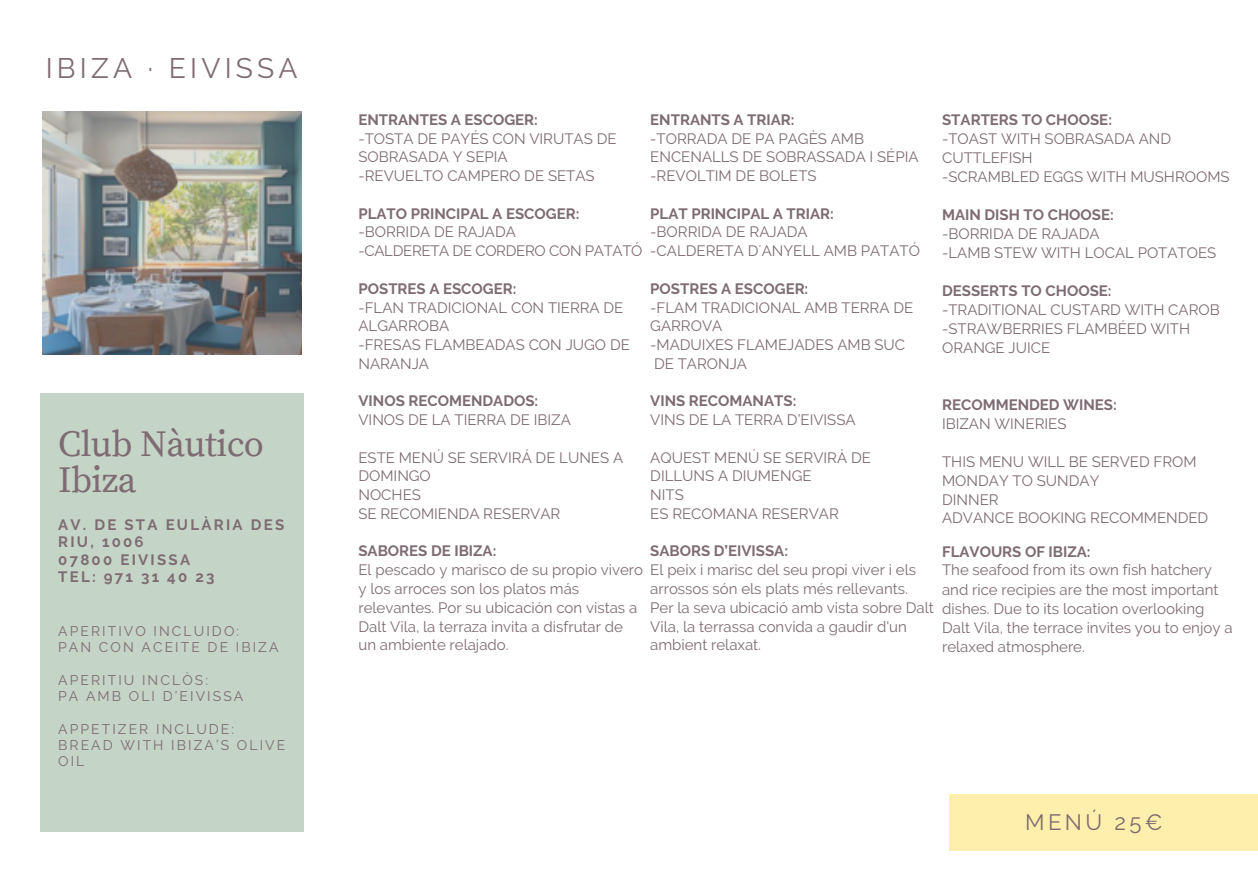
<style>
.page{position:relative;width:1258px;height:894px;background:#fff}
.page>*{position:absolute;margin:0;border:0;box-sizing:border-box;transform-origin:0 0}
.t1{font:36.6px/36px "Source Serif Pro";letter-spacing:-.015em;color:#7e6b73}
.t2{font:28.2px "Raleway";letter-spacing:.15em;color:#7e6b73}
.t3{font:22.2px "Raleway";letter-spacing:.15em;color:#7e6b73}
.t4{font:15px/18.9px "Raleway";color:#7e6b73}
.t5{font:700 15px "Raleway";color:#7e6b73}
.t6{font:700 15px/17.4px "Raleway";letter-spacing:.15em;color:#7e6b73}
.t7{font:15px/18.6px "Raleway";letter-spacing:-.02em;color:#7e6b73}
.t8{font:13.8px/16.2px "Raleway";letter-spacing:.15em;color:#7e6b73}
</style>
<div class="page">
<img style="left:43px;top:112px;width:258px;height:243px">
<div style="left:40px;top:393px;width:264px;height:438px;background:#c4d4c7"></div>
<div style="left:949px;top:793px;width:309px;height:57px;background:#ffefac"></div>
<h2 class="t2" style="left:46px;top:51px;width:253px">IBIZA · EIVISSA</h2>
<h1 class="t1" style="left:58px;top:427px;width:207px">Club Nàutico<br>Ibiza</h1>
<p class="t6" style="left:58px;top:515px;width:227px">AV. DE STA EULÀRIA DES<br>RIU, 1006<br>07800 EIVISSA<br>TEL: 971 31 40 23</p>
<p class="t8" style="left:58px;top:623px;width:222px">APERITIVO INCLUIDO:<br>PAN CON ACEITE DE IBIZA</p>
<p class="t8" style="left:58px;top:671px;width:187px">APERITIU INCLÒS:<br>PA AMB OLI D’EIVISSA</p>
<p class="t8" style="left:58px;top:720px;width:229px">APPETIZER INCLUDE:<br>BREAD WITH IBIZA’S OLIVE<br>OIL</p>
<p class="t5" style="left:358px;top:111px;width:181px">ENTRANTES A ESCOGER:</p>
<p class="t4" style="left:358px;top:129px;width:260px">-TOSTA DE PAYÉS CON VIRUTAS DE<br>SOBRASADA Y SEPIA<br>-REVUELTO CAMPERO DE SETAS</p>
<p class="t5" style="left:358px;top:204px;width:222px">PLATO PRINCIPAL A ESCOGER:</p>
<p class="t7" style="left:358px;top:223px;width:286px">-BORRIDA DE RAJADA<br>-CALDERETA DE CORDERO CON PATATÓ</p>
<p class="t5" style="left:358px;top:279px;width:160px">POSTRES A ESCOGER:</p>
<p class="t4" style="left:358px;top:298px;width:273px">-FLAN TRADICIONAL CON TIERRA DE<br>ALGARROBA<br>-FRESAS FLAMBEADAS CON JUGO DE<br>NARANJA</p>
<p class="t5" style="left:358px;top:392px;width:181px">VINOS RECOMENDADOS:</p>
<p class="t4" style="left:358px;top:410px;width:214px">VINOS DE LA TIERRA DE IBIZA</p>
<p class="t4" style="left:358px;top:448px;width:266px">ESTE MENÚ SE SERVIRÁ DE LUNES A<br>DOMINGO<br>NOCHES<br>SE RECOMIENDA RESERVAR</p>
<p class="t5" style="left:358px;top:542px;width:139px">SABORES DE IBIZA:</p>
<p class="t4" style="left:358px;top:560px;width:286px">El pescado y marisco de su propio vivero y los arroces son los platos más relevantes. Por su ubicación con vistas a Dalt Vila, la terraza invita a disfrutar de un ambiente relajado.</p>
<p class="t5" style="left:650px;top:111px;width:146px">ENTRANTS A TRIAR:</p>
<p class="t4" style="left:650px;top:129px;width:270px">-TORRADA DE PA PAGÈS AMB<br>ENCENALLS DE SOBRASSADA I SÉPIA -REVOLTIM DE BOLETS</p>
<p class="t5" style="left:650px;top:204px;width:185px">PLAT PRINCIPAL A TRIAR:</p>
<p class="t4" style="left:650px;top:223px;width:271px">-BORRIDA DE RAJADA<br>-CALDERETA D´ANYELL AMB PATATÓ</p>
<p class="t5" style="left:650px;top:279px;width:160px">POSTRES A ESCOGER:</p>
<p class="t4" style="left:650px;top:298px;width:264px">-FLAM TRADICIONAL AMB TERRA DE<br>GARROVA<br>-MADUIXES FLAMEJADES AMB SUC<br>DE TARONJA</p>
<p class="t5" style="left:650px;top:392px;width:148px">VINS RECOMANATS:</p>
<p class="t4" style="left:650px;top:410px;width:207px">VINS DE LA TERRA D’EIVISSA</p>
<p class="t4" style="left:650px;top:448px;width:222px">AQUEST MENÚ SE SERVIRÀ DE<br>DILLUNS A DIUMENGE<br>NITS<br>ES RECOMANA RESERVAR</p>
<p class="t5" style="left:650px;top:542px;width:139px">SABORS D’EIVISSA:</p>
<p class="t4" style="left:650px;top:560px;width:285px">El peix i marisc del seu propi viver i els arrossos són els plats més rellevants.<br>Per la seva ubicació amb vista sobre Dalt Vila, la terrassa convida a gaudir d'un ambient relaxat.</p>
<p class="t5" style="left:942px;top:111px;width:171px">STARTERS TO CHOOSE:</p>
<p class="t4" style="left:942px;top:129px;width:289px">-TOAST WITH SOBRASADA AND<br>CUTTLEFISH<br>-SCRAMBLED EGGS WITH MUSHROOMS</p>
<p class="t5" style="left:942px;top:206px;width:173px">MAIN DISH TO CHOOSE:</p>
<p class="t4" style="left:942px;top:224px;width:276px">-BORRIDA DE RAJADA<br>-LAMB STEW WITH LOCAL POTATOES</p>
<p class="t5" style="left:942px;top:282px;width:171px">DESSERTS TO CHOOSE:</p>
<p class="t4" style="left:942px;top:300px;width:279px">-TRADITIONAL CUSTARD WITH CAROB -STRAWBERRIES FLAMBÉED WITH<br>ORANGE JUICE</p>
<p class="t5" style="left:942px;top:396px;width:176px">RECOMMENDED WINES:</p>
<p class="t4" style="left:942px;top:414px;width:126px">IBIZAN WINERIES</p>
<p class="t4" style="left:942px;top:452px;width:268px">THIS MENU WILL BE SERVED FROM<br>MONDAY TO SUNDAY<br>DINNER<br>ADVANCE BOOKING RECOMMENDED</p>
<p class="t5" style="left:942px;top:543px;width:150px">FLAVOURS OF IBIZA:</p>
<p class="t4" style="left:942px;top:560px;width:292px">The seafood from its own fish hatchery and rice recipies are the most important dishes. Due to its location overlooking Dalt Vila, the terrace invites you to enjoy a relaxed atmosphere.</p>
<h3 class="t3" style="left:1025px;top:808px;width:139px">MENÚ 25€</h3>
</div>
